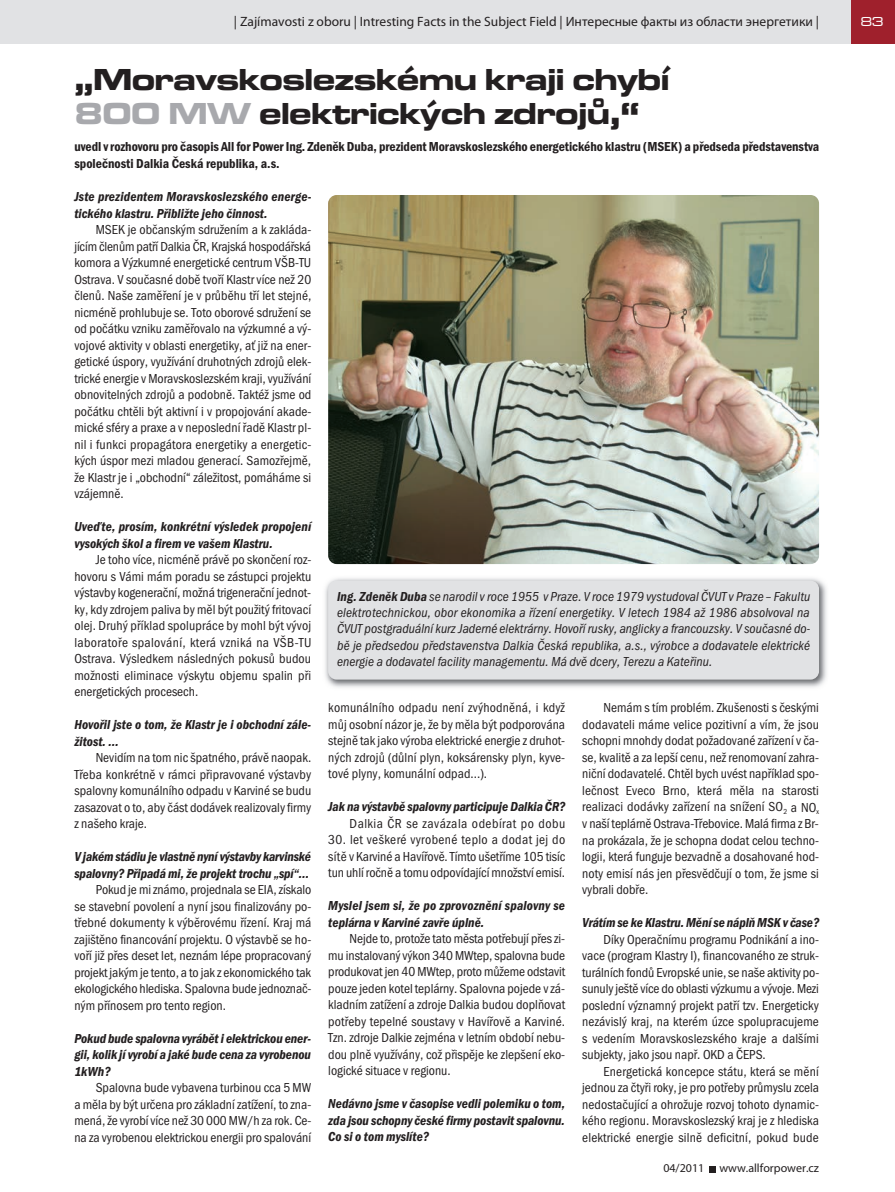
<style>
.page{position:relative;width:895px;height:1192px;background:#fff}
.page>*{position:absolute;margin:0;border:0;box-sizing:border-box;transform-origin:0 0}
.t1{font:700 expanded 31.5px/34.5px "Microgramma DOT";color:#231f20}
.t2{font:13.5px/16.5px "Franklin Got Itc TOT Boo Con";color:#231f20;text-align:justify}
.t3{font:13.5px/16.5px "Franklin Got Itc TOT Dem Con Ita";color:#231f20}
.t4{font:13.5px/16.2px "Franklin Got Itc TOT Boo Con Ita";letter-spacing:.005em;color:#231f20;text-align:justify}
.t5{font:13.5px/16.5px "Franklin Got Itc TOT Dem Con";letter-spacing:-.005em;color:#231f20}
.t6{font:13.5px "Myriad Pro";color:#231f20}
.t7{font:13.5px "Franklin Got Itc TOT Boo Con";letter-spacing:.035em;color:#231f20}
.t8{font:500 expanded 13.5px "Microgramma DOT";color:#fff}
.t9{font:12px "Myriad Pro";color:#231f20}
.s1{color:#a8a9ad}
.s2{font-family:"Franklin Got Itc TOT Dem Con Ita"}
</style>
<div class="page">
<div style="left:0;top:0;width:850px;height:44px;background:#e1e2e4"></div>
<div style="left:850px;top:0;width:44px;height:43px;background:#9f202c"></div>
<svg style="left:709px;top:1166px;width:6px;height:6px"></svg>
<img style="left:328px;top:195px;width:490px;height:369px">
<img style="left:325px;top:578px;width:502px;height:110px">
<div style="left:328px;top:580px;width:490px;height:99px;background:#e1e2e4;border-radius:9px"></div>
<p class="t6" style="left:234px;top:16px;width:586px">| Zajímavosti z oboru | Intresting Facts in the Subject Field | Интересные факты из области энергетики |</p>
<h1 class="t1" style="left:74px;top:66px;width:596px">„Moravskoslezskému kraji chybí<br><span class="s1">800 MW</span> elektrických zdrojů,“</h1>
<p class="t5" style="left:74px;top:140px;width:746px">uvedl v rozhovoru pro časopis All for Power Ing. Zdeněk Duba, prezident Moravskoslezského energetického klastru (MSEK) a předseda představenstva společnosti Dalkia Česká republika, a.s.</p>
<p class="t3" style="left:74px;top:189px;width:238px">Jste prezidentem Moravskoslezského energe&shy;tického klastru. Přibližte jeho činnost.</p>
<p class="t2" style="left:74px;top:222px;width:238px;text-indent:21px">MSEK je občanským sdružením a k zakláda&shy;jícím členům patří Dalkia ČR, Krajská hospodářská komora a Výzkumné energetické centrum VŠB-TU Ostrava. V současné době tvoří Klastr více než 20 členů. Naše zaměření je v průběhu tří let stejné, nicméně prohlubuje se. Toto oborové sdružení se od počátku vzniku zaměřovalo na výzkumné a vý&shy;vojové aktivity v oblasti energetiky, ať již na ener&shy;getické úspory, využívání druhotných zdrojů elek&shy;trické energie v Moravskoslezském kraji, využívání obnovitelných zdrojů a podobně. Taktéž jsme od počátku chtěli být aktivní i v propojování akade&shy;mické sféry a praxe a v neposlední řadě Klastr pl&shy;nil i funkci propagátora energetiky a energetic&shy;kých úspor mezi mladou generací. Samozřejmě, že Klastr je i „obchodní“ záležitost, pomáháme si vzájemně.</p>
<p class="t3" style="left:74px;top:519px;width:238px">Uveďte, prosím, konkrétní výsledek propojení vysokých škol a firem ve vašem Klastru.</p>
<p class="t2" style="left:74px;top:552px;width:238px;text-indent:21px">Je toho více, nicméně právě po skončení roz&shy;hovoru s Vámi mám poradu se zástupci projektu výstavby kogenerační, možná trigenerační jednot&shy;ky, kdy zdrojem paliva by měl být použitý fritovací olej. Druhý příklad spolupráce by mohl být vývoj laboratoře spalování, která vzniká na VŠB-TU Ostrava. Výsledkem následných pokusů budou možnosti eliminace výskytu objemu spalin při energetických procesech.</p>
<p class="t3" style="left:74px;top:717px;width:238px">Hovořil jste o tom, že Klastr je i obchodní zále&shy;žitost. …</p>
<p class="t2" style="left:74px;top:750px;width:238px;text-indent:21px">Nevidím na tom nic špatného, právě naopak.<br>Třeba konkrétně v rámci připravované výstavby spalovny komunálního odpadu v Karviné se budu zasazovat o to, aby část dodávek realizovaly firmy z našeho kraje.</p>
<p class="t3" style="left:74px;top:849px;width:238px">V jakém stádiu je vlastně nyní výstavby karvinské spalovny? Připadá mi, že projekt trochu „spí“…</p>
<p class="t2" style="left:74px;top:882px;width:238px;text-indent:21px">Pokud je mi známo, projednala se EIA, získalo se stavební povolení a nyní jsou finalizovány po&shy;třebné dokumenty k výběrovému řízení. Kraj má zajištěno financování projektu. O výstavbě se ho&shy;voří již přes deset let, neznám lépe propracovaný projekt jakým je tento, a to jak z ekonomického tak ekologického hlediska. Spalovna bude jednoznač&shy;ným přínosem pro tento region.</p>
<p class="t3" style="left:74px;top:1031px;width:238px;text-align:justify">Pokud bude spalovna vyrábět i elektrickou ener&shy;gii, kolik jí vyrobí a jaké bude cena za vyrobenou 1kWh?</p>
<p class="t2" style="left:74px;top:1080px;width:238px;text-indent:21px">Spalovna bude vybavena turbinou cca 5 MW a měla by být určena pro základní zatížení, to zna&shy;mená, že vyrobí více než 30 000 MW/h za rok. Ce&shy;na za vyrobenou elektrickou energii pro spalování</p>
<p class="t4" style="left:337px;top:590px;width:474px"><span class="s2">Ing. Zdeněk Duba</span> se narodil v roce 1955 v Praze. V roce 1979 vystudoval ČVUT v Praze – Fakultu elektrotechnickou, obor ekonomika a řízení energetiky. V letech 1984 až 1986 absolvoval na ČVUT postgraduální kurz Jaderné elektrárny. Hovoří rusky, anglicky a francouzsky. V současné do&shy;bě je předsedou představenstva Dalkia Česká republika, a.s., výrobce a dodavatele elektrické energie a dodavatel facility managementu. Má dvě dcery, Terezu a Kateřinu.</p>
<p class="t2" style="left:328px;top:701px;width:238px">komunálního odpadu není zvýhodněná, i když můj osobní názor je, že by měla být podporována stejně tak jako výroba elektrické energie z druhot&shy;ných zdrojů (důlní plyn, koksárensky plyn, kyve&shy;tové plyny, komunální odpad...).</p>
<p class="t3" style="left:328px;top:800px;width:238px">Jak na výstavbě spalovny participuje Dalkia ČR?</p>
<p class="t7" style="left:349px;top:819px;width:217px">Dalkia ČR se zavázala odebírat po dobu</p>
<p class="t2" style="left:328px;top:833px;width:238px">30. let veškeré vyrobené teplo a dodat jej do sítě v Karviné a Havířově. Tímto ušetříme 105 tisíc tun uhlí ročně a tomu odpovídající množství emisí.</p>
<p class="t3" style="left:328px;top:899px;width:238px">Myslel jsem si, že po zprovoznění spalovny se teplárna v Karviné zavře úplně.</p>
<p class="t2" style="left:328px;top:932px;width:238px;text-indent:21px">Nejde to, protože tato města potřebují přes zi&shy;mu instalovaný výkon 340 MWtep, spalovna bude produkovat jen 40 MWtep, proto můžeme odstavit pouze jeden kotel teplárny. Spalovna pojede v zá&shy;kladním zatížení a zdroje Dalkia budou doplňovat potřeby tepelné soustavy v Havířově a Karviné.<br>Tzn. zdroje Dalkie zejména v letním období nebu&shy;dou plně využívány, což přispěje ke zlepšení eko&shy;logické situace v regionu.</p>
<p class="t3" style="left:328px;top:1097px;width:238px;text-align:justify">Nedávno jsme v časopise vedli polemiku o tom, zda jsou schopny české firmy postavit spalovnu.<br>Co si o tom myslíte?</p>
<p class="t2" style="left:582px;top:701px;width:238px;text-indent:21px">Nemám s tím problém. Zkušenosti s českými dodavateli máme velice pozitivní a vím, že jsou schopni mnohdy dodat požadované zařízení v ča&shy;se, kvalitě a za lepší cenu, než renomovaní zahra&shy;niční dodavatelé. Chtěl bych uvést například spo&shy;lečnost Eveco Brno, která měla na starosti realizaci dodávky zařízení na snížení SO<sub>2</sub> a NO<sub>x </sub>v naší teplárně Ostrava-Třebovice. Malá firma z Br&shy;na prokázala, že je schopna dodat celou techno&shy;logii, která funguje bezvadně a dosahované hod&shy;noty emisí nás jen přesvědčují o tom, že jsme si vybrali dobře.</p>
<p class="t3" style="left:582px;top:915px;width:238px">Vrátím se ke Klastru. Mění se náplň MSK v čase?</p>
<p class="t2" style="left:582px;top:932px;width:238px;text-indent:21px">Díky Operačnímu programu Podnikání a ino&shy;vace (program Klastry I), financovaného ze struk&shy;turálních fondů Evropské unie, se naše aktivity po&shy;sunuly ještě více do oblasti výzkumu a vývoje. Mezi poslední významný projekt patří tzv. Energeticky nezávislý kraj, na kterém úzce spolupracujeme s vedením Moravskoslezského kraje a dalšími subjekty, jako jsou např. OKD a ČEPS.</p>
<p class="t2" style="left:582px;top:1064px;width:238px;text-indent:21px">Energetická koncepce státu, která se mění jednou za čtyři roky, je pro potřeby průmyslu zcela nedostačující a ohrožuje rozvoj tohoto dynamic&shy;kého regionu. Moravskoslezský kraj je z hlediska elektrické energie silně deficitní, pokud bude</p>
<p class="t9" style="left:663px;top:1163px;width:157px">04/2011 www.allforpower.cz</p>
<p class="t8" style="left:860px;top:13px;width:24px">83</p>
</div>
